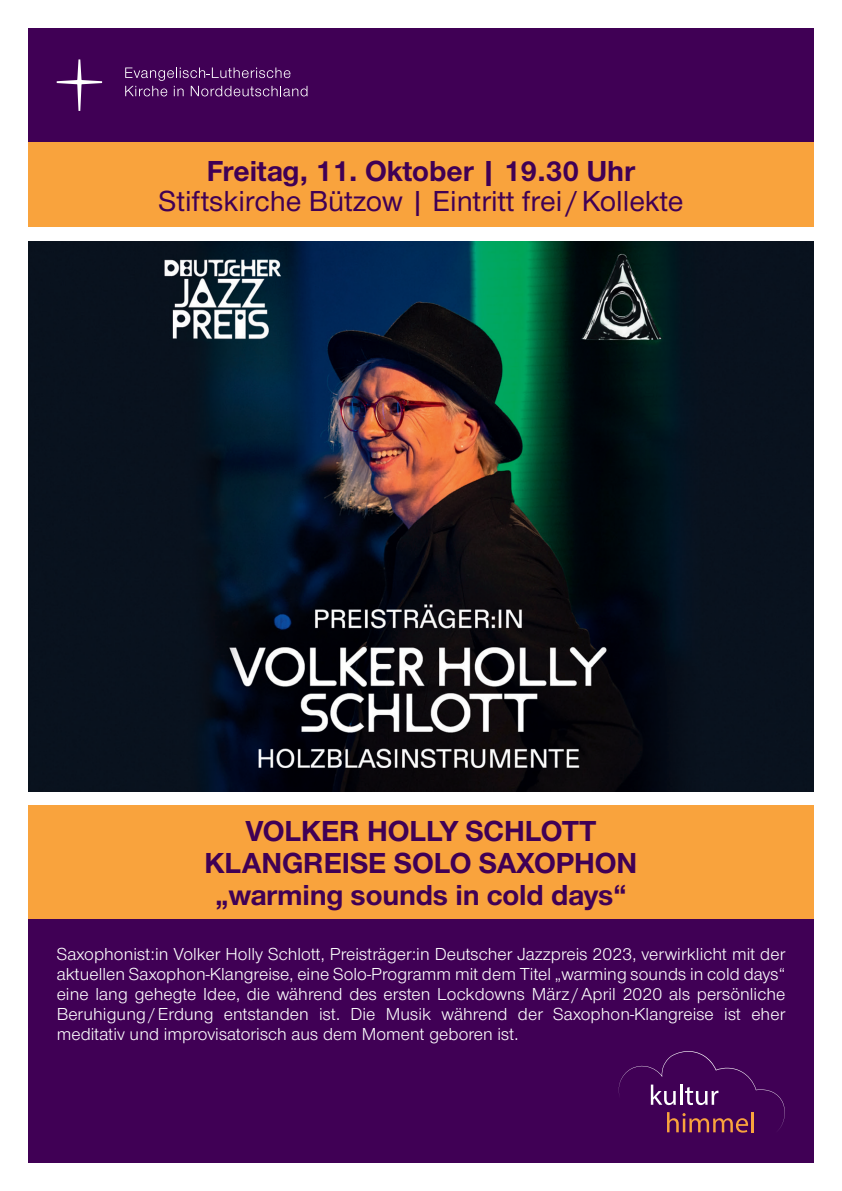
<style>
.page{position:relative;width:842px;height:1191px;background:#fff}
.page>*{position:absolute;margin:0;border:0;box-sizing:border-box;transform-origin:0 0}
.t1{font:500 30px/30px "Nordelbica";color:#400055;text-align:center}
.t2{font:700 30px/32px "Nordelbica";letter-spacing:-.005em;color:#400055;text-align:center}
.t3{font:18px/20px "Nordelbica";letter-spacing:.005em;color:#fff;text-align:justify}
.s1{font-weight:700}
</style>
<div class="page">
<div style="left:28px;top:142px;width:786px;height:85px;background:#f9a33d"></div>
<div style="left:28px;top:904px;width:786px;height:258px;background:#400055"></div>
<div style="left:28px;top:805px;width:786px;height:113px;background:#f9a33d"></div>
<svg style="left:618px;top:1051px;width:167px;height:81px"></svg>
<hr style="left:751px;top:1112px;width:3px;height:20px;background:#f9a33d">
<img style="left:28px;top:241px;width:786px;height:550px">
<div style="left:28px;top:28px;width:786px;height:114px;background:#400055"></div>
<svg style="left:125px;top:67px;width:182px;height:29px"></svg>
<svg style="left:57px;top:59px;width:45px;height:52px"></svg>
<p class="t1" style="left:159px;top:155px;width:526px"><span class="s1">Freitag, 11. Oktober | 19.30 Uhr<br></span>Stiftskirche Bützow | Eintritt frei /Kollekte</p>
<p class="t2" style="left:245px;top:815px;width:353px">VOLKER HOLLY SCHLOTT</p>
<p class="t2" style="left:205px;top:847px;width:434px">KLANGREISE SOLO SAXOPHON „warming sounds in cold days“</p>
<p class="t3" style="left:57px;top:944px;width:730px">Saxophonist:in Volker Holly Schlott, Preisträger:in Deutscher Jazzpreis 2023, verwirklicht mit der aktuellen Saxophon-Klangreise, eine Solo-Programm mit dem Titel „warming sounds in cold days“ eine lang gehegte Idee, die während des ersten Lockdowns März /April 2020 als persönliche Beruhigung/Erdung entstanden ist. Die Musik während der Saxophon-Klangreise ist eher meditativ und improvisatorisch aus dem Moment geboren ist.</p>
</div>
